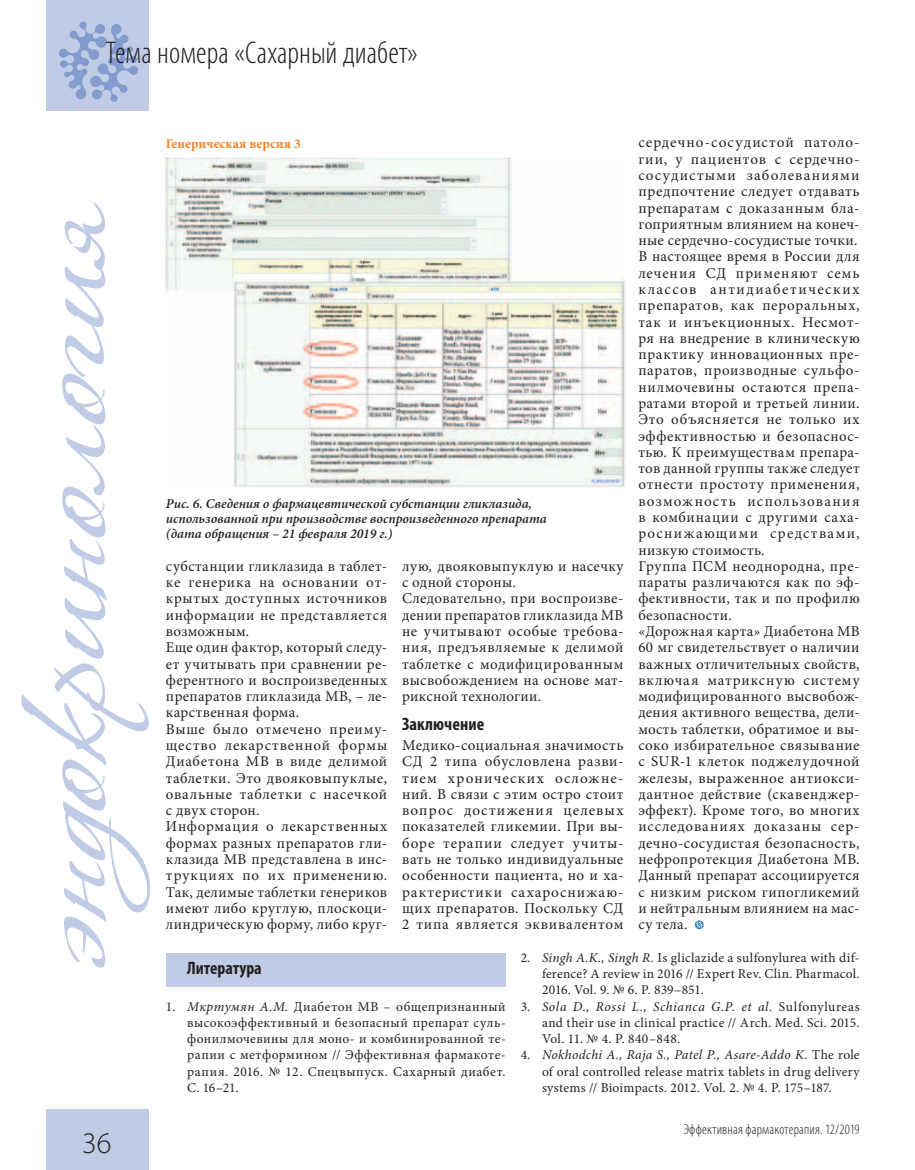
<style>
.page{position:relative;width:915px;height:1170px;background:#fff}
.page>*{position:absolute;margin:0;border:0;box-sizing:border-box;transform-origin:0 0}
.t1{font:300 condensed 31.5px "Myriad Pro";letter-spacing:.005em;color:#231f20}
.t2{font:300 30px "Myriad Pro";color:#231f20}
.t3{font:700 condensed 18px "Myriad Pro";color:#231f20}
.t4{font:15px/16.2px "Minion Pro";letter-spacing:.035em;color:#231f20}
.t5{font:300 condensed 14.25px "Myriad Pro";letter-spacing:.015em;color:#231f20}
.t6{font:13.5px/16.4px "Minion Pro";letter-spacing:.025em;color:#231f20;text-align:justify}
.t7{font:italic 600 13.5px/15px "Minion Pro";color:#231f20}
.t8{font:700 13.5px "Minion Pro";color:#f58220}
.s1{font-style:italic}
</style>
<div class="page">
<div style="left:47px;top:0;width:102px;height:111px;background:#c0cce6"></div>
<div style="left:47px;top:1108px;width:102px;height:61px;background:#c0cce6"></div>
<svg style="left:59px;top:22px;width:79px;height:80px"></svg>
<svg style="left:21px;top:202px;width:129px;height:765px"></svg>
<img style="left:166px;top:158px;width:459px;height:329px">
<svg style="left:695px;top:920px;width:7px;height:8px"></svg>
<div style="left:166px;top:953px;width:339px;height:33px;background:#c0cce6"></div>
<h1 class="t1" style="left:106px;top:34px;width:313px">Тема номера «Сахарный диабет»</h1>
<p class="t8" style="left:166px;top:134px;width:136px">Генерическая версия 3</p>
<p class="t7" style="left:166px;top:496px;width:382px">Рис. 6. Сведения о фармацевтической субстанции гликлазида, использованной при производстве воспроизведенного препарата (дата обращения – 21 февраля 2019 г.)</p>
<p class="t4" style="left:402px;top:558px;width:223px">лую<span class="s1">,</span> двояковыпуклую и насечку с одной стороны.<br>Следовательно, при воспроизве&shy;дении препаратов гликлазида МВ не учитывают особые требова&shy;ния, предъявляемые к делимой таблетке с модифицированным высвобождением на основе мат&shy;риксной технологии.</p>
<p class="t3" style="left:402px;top:712px;width:84px">Заключение</p>
<p class="t4" style="left:402px;top:737px;width:223px;text-align:justify">Медико-социальная значимость СД 2 типа обусловлена разви&shy;тием хронических осложне&shy;ний. В связи с этим остро стоит вопрос достижения целевых показателей гликемии. При вы&shy;боре терапии следует учиты&shy;вать не только индивидуальные особенности пациента, но и ха&shy;рактеристики сахароснижаю&shy;щих препаратов. Поскольку СД 2 типа является эквивалентом</p>
<p class="t4" style="left:166px;top:558px;width:223px">субстанции гликлазида в таблет&shy;ке генерика на основании от&shy;крытых доступных источников информации не представляется возможным.<br>Еще один фактор, который следу&shy;ет учитывать при сравнении ре&shy;ферентного и воспроизведенных препаратов гликлазида МВ, <span class="s1">–</span> ле&shy;карственная форма.<br>Выше было отмечено преиму&shy;щество лекарственной формы<br>Диабетона МВ в виде делимой таблетки. Это двояковыпуклые, овальные таблетки с насечкой с двух сторон.<br>Информация о лекарственных формах разных препаратов гли&shy;клазида МВ представлена в инс&shy;трукциях по их применению.<br>Так, делимые таблетки генериков имеют либо круглую, плоскоци&shy;линдрическую форму, либо круг-</p>
<p class="t4" style="left:638px;top:135px;width:223px">сердечно-сосудистой патоло&shy;гии, у пациентов с сердечно&shy;сосудистыми заболеваниями предпочтение следует отдавать препаратам с доказанным бла&shy;гоприятным влиянием на конеч&shy;ные сердечно-со судистые точки.<br>В настоящее время в России для лечения СД применяют семь классов антидиабетических препаратов, как пероральных, так и инъекционных. Несмот&shy;ря на внедрение в клиническую практику инновационных пре&shy;паратов, производные сульфо&shy;нилмочевины остаются препа&shy;ратами второй и третьей линии.<br>Это объясняется не только их эффективностью и безопаснос&shy;тью. К преимуществам препара&shy;тов данной группы также следует отнести простоту применения, возможность использования в комбинации с другими саха&shy;роснижающими средствами, низкую стоимость.<br>Группа ПСМ неоднородна, пре&shy;параты различаются как по эф&shy;фективности, так и по профилю безопасности.<br>«Дорожная карта» Диабетона МВ<br>60 мг свидетельствует о наличии важных отличительных свойств, включая матриксную систему модифицированного высвобож&shy;дения активного вещества, дели&shy;мость таблетки, обратимое и вы&shy;соко избирательное связывание с SUR-1 клеток поджелудочной железы, выраженное антиокси&shy;дантное действие (скавенджер&shy;эффект). Кроме того, во многих исследованиях доказаны сер&shy;дечно-сосудистая безопасность, нефропротекция Диабетона МВ.<br>Данный препарат ассоциируется с низким риском гипогликемий и нейтральным влиянием на мас&shy;су тела.</p>
<h2 class="t2" style="left:82px;top:1125px;width:31px">36</h2>
<p class="t3" style="left:187px;top:956px;width:76px">Литература</p>
<p class="t6" style="left:187px;top:998px;width:320px;text-indent:-21px">1. <span class="s1">Мкртумян А.М.</span> Диабетон МВ – общепризнанный высокоэффективный и безопасный препарат суль&shy;фонилмочевины для моно- и комбинированной те&shy;рапии с метформином // Эффективная фармакоте&shy;рапия. 2016. № 12. Спецвыпуск. Сахарный диабет.<br>С. 16–21.</p>
<p class="t6" style="left:542px;top:949px;width:319px;text-indent:-21px">2. <span class="s1">Singh A.K., Singh R.</span> Is gliclazide a sulfonylurea with dif&shy;ference? A review in 2016 // Expert Rev. Clin. Pharmacol.<br>2016. Vol. 9. № 6. P. 839–851.</p>
<p class="t6" style="left:542px;top:998px;width:319px;text-indent:-21px">3. <span class="s1">Sola D., Rossi L., Schianca G.P. et al.</span> Sulfonylureas and their use in clinical practice // Arch. Med. Sci. 2015.<br>Vol. 11. № 4. P. 840–848.</p>
<p class="t6" style="left:542px;top:1046px;width:319px;text-indent:-21px">4. <span class="s1">Nokhodchi A., Raja S., Patel P., Asare-Addo K.</span> The role of oral controlled release matrix tablets in drug delivery systems // Bioimpacts. 2012. Vol. 2. № 4. P. 175–187.</p>
<p class="t5" style="left:683px;top:1120px;width:177px">Эффективная фармакотерапия. 12/2019</p>
</div>
